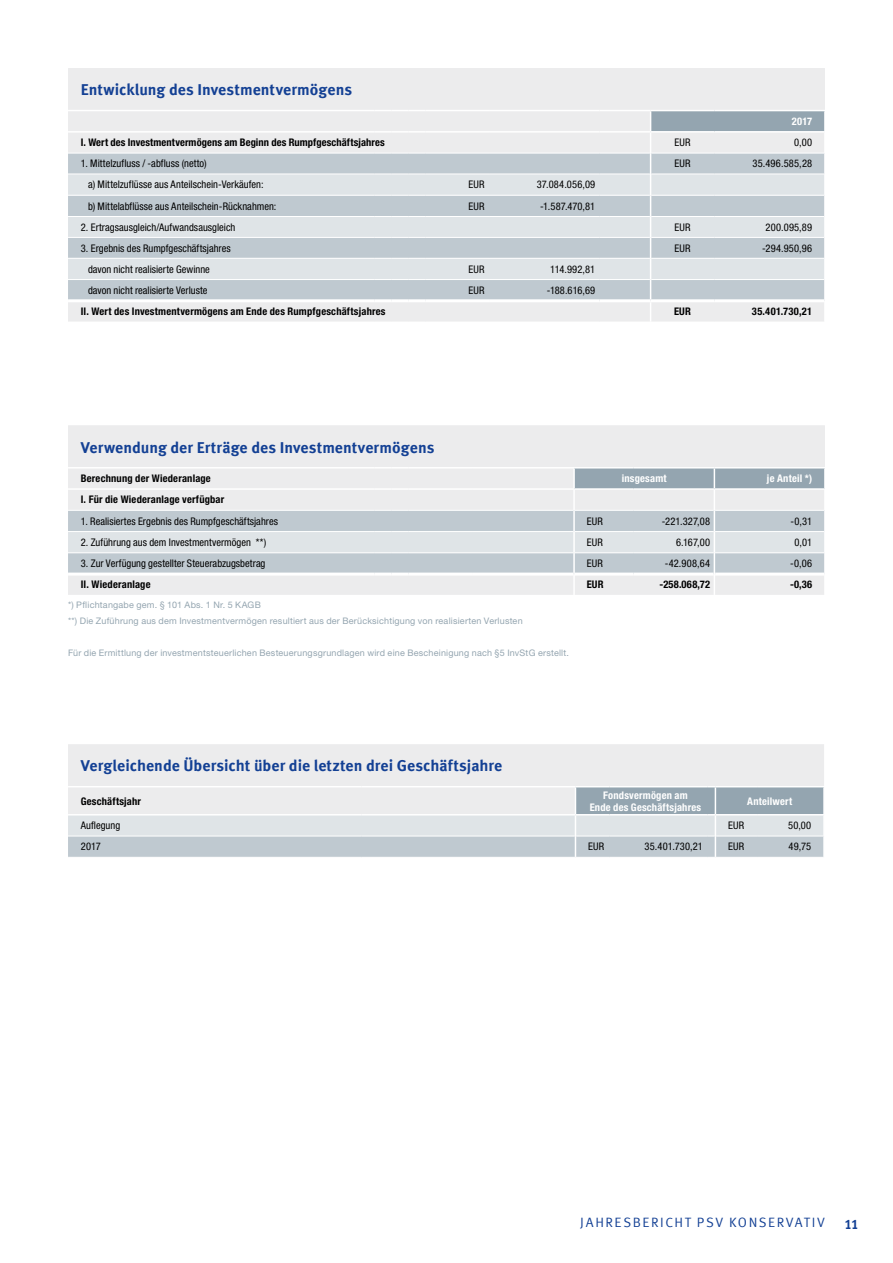
<style>
.page{position:relative;width:893px;height:1263px;background:#fff}
.page>*{position:absolute;margin:0;border:0;box-sizing:border-box;transform-origin:0 0}
.t1{font:700 15.75px "Meta Offc Pro";color:#134094}
.t2{font:13.5px "Meta Offc Pro Norm";letter-spacing:.115em;color:#134094}
.t3{font:700 13.5px "Meta Offc Pro";color:#134094}
.t4{font:condensed 10.5px "Helvetica Neue LTW1 G";letter-spacing:.005em;color:#000}
.t5{font:700 condensed 10.5px "Helvetica Neue LTW1 G";letter-spacing:.02em;color:#000}
.t6{font:700 condensed 10.5px/11.7px "Helvetica Neue LTW1 G";letter-spacing:.02em;color:#fff;text-align:center}
.t7{font:9px/15.9px "Helvetica Neue LTW1 G";letter-spacing:.025em;color:#94a5b0}
</style>
<div class="page">
<div style="left:68px;top:68px;width:757px;height:254px;background:#ececed"></div>
<div style="left:68px;top:154px;width:582px;height:145px;background:#bfc9d0"></div>
<svg style="left:68px;top:175px;width:582px;height:104px;background:#d2d9dd"></svg>
<hr style="left:68px;top:153px;width:306px;height:1px;background:#fff">
<svg style="left:374px;top:153px;width:51px;height:1px"></svg>
<hr style="left:425px;top:153px;width:64px;height:1px;background:#fff">
<hr style="left:68px;top:174px;width:306px;height:1px;background:#fff">
<svg style="left:374px;top:174px;width:51px;height:1px"></svg>
<hr style="left:425px;top:174px;width:64px;height:1px;background:#fff">
<hr style="left:68px;top:195px;width:306px;height:1px;background:#fff">
<svg style="left:374px;top:195px;width:51px;height:1px"></svg>
<hr style="left:425px;top:195px;width:64px;height:1px;background:#fff">
<hr style="left:68px;top:216px;width:306px;height:1px;background:#fff">
<svg style="left:374px;top:216px;width:51px;height:1px"></svg>
<hr style="left:425px;top:216px;width:64px;height:1px;background:#fff">
<hr style="left:68px;top:237px;width:306px;height:1px;background:#fff">
<svg style="left:374px;top:237px;width:51px;height:1px"></svg>
<hr style="left:425px;top:237px;width:64px;height:1px;background:#fff">
<hr style="left:68px;top:258px;width:306px;height:1px;background:#fff">
<svg style="left:374px;top:258px;width:51px;height:1px"></svg>
<hr style="left:425px;top:258px;width:64px;height:1px;background:#fff">
<hr style="left:68px;top:279px;width:306px;height:1px;background:#fff">
<svg style="left:374px;top:279px;width:51px;height:1px"></svg>
<hr style="left:425px;top:279px;width:64px;height:1px;background:#fff">
<hr style="left:489px;top:153px;width:111px;height:1px;background:#fff">
<hr style="left:600px;top:153px;width:50px;height:1px;background:#fff">
<hr style="left:489px;top:174px;width:111px;height:1px;background:#fff">
<hr style="left:600px;top:174px;width:50px;height:1px;background:#fff">
<hr style="left:489px;top:195px;width:111px;height:1px;background:#fff">
<hr style="left:600px;top:195px;width:50px;height:1px;background:#fff">
<hr style="left:489px;top:216px;width:111px;height:1px;background:#fff">
<hr style="left:600px;top:216px;width:50px;height:1px;background:#fff">
<hr style="left:489px;top:237px;width:111px;height:1px;background:#fff">
<hr style="left:600px;top:237px;width:50px;height:1px;background:#fff">
<hr style="left:489px;top:258px;width:111px;height:1px;background:#fff">
<hr style="left:600px;top:258px;width:50px;height:1px;background:#fff">
<hr style="left:489px;top:279px;width:111px;height:1px;background:#fff">
<hr style="left:600px;top:279px;width:50px;height:1px;background:#fff">
<hr style="left:68px;top:110px;width:306px;height:1px;background:#fff">
<svg style="left:374px;top:110px;width:51px;height:1px"></svg>
<hr style="left:425px;top:110px;width:64px;height:1px;background:#fff">
<hr style="left:489px;top:110px;width:111px;height:1px;background:#fff">
<hr style="left:651px;top:110px;width:63px;height:1px;background:#fff">
<hr style="left:714px;top:110px;width:112px;height:1px;background:#fff">
<hr style="left:600px;top:110px;width:51px;height:1px;background:#fff">
<hr style="left:68px;top:131px;width:306px;height:2px;background:#fff">
<svg style="left:374px;top:131px;width:51px;height:2px"></svg>
<hr style="left:425px;top:131px;width:64px;height:2px;background:#fff">
<hr style="left:489px;top:131px;width:111px;height:2px;background:#fff">
<hr style="left:600px;top:131px;width:51px;height:2px;background:#fff">
<svg style="left:650px;top:111px;width:175px;height:211px;background:#d0d7db"></svg>
<hr style="left:68px;top:299px;width:306px;height:3px;background:#fff">
<hr style="left:374px;top:299px;width:17px;height:3px;background:#fff">
<hr style="left:391px;top:299px;width:17px;height:3px;background:#fff">
<hr style="left:408px;top:299px;width:17px;height:3px;background:#fff">
<hr style="left:425px;top:299px;width:64px;height:3px;background:#fff">
<hr style="left:489px;top:299px;width:111px;height:3px;background:#fff">
<hr style="left:600px;top:299px;width:51px;height:3px;background:#fff">
<hr style="left:651px;top:299px;width:63px;height:3px;background:#fff">
<hr style="left:714px;top:299px;width:110px;height:3px;background:#fff">
<div style="left:68px;top:425px;width:757px;height:42px;background:#ececed"></div>
<svg style="left:68px;top:468px;width:757px;height:127px;background:#d8dde1"></svg>
<hr style="left:408px;top:488px;width:64px;height:2px;background:#fff">
<hr style="left:472px;top:488px;width:102px;height:2px;background:#fff">
<hr style="left:574px;top:488px;width:60px;height:2px;background:#fff">
<hr style="left:634px;top:488px;width:80px;height:2px;background:#fff">
<hr style="left:714px;top:488px;width:112px;height:2px;background:#fff">
<div style="left:68px;top:744px;width:756px;height:42px;background:#ececed"></div>
<svg style="left:68px;top:786px;width:756px;height:71px;background:#d2d8dc"></svg>
<h1 class="t1" style="left:81px;top:78px;width:273px">Entwicklung des Investmentvermögens</h1>
<p class="t6" style="left:792px;top:115px;width:22px">2017</p>
<p class="t5" style="left:81px;top:136px;width:305px">I. Wert des Investmentvermögens am Beginn des Rumpfgeschäftsjahres</p>
<p class="t4" style="left:674px;top:136px;width:18px">EUR</p>
<p class="t4" style="left:794px;top:136px;width:19px">0,00</p>
<p class="t4" style="left:81px;top:157px;width:127px">1. Mittelzufluss / -abfluss (netto)</p>
<p class="t4" style="left:674px;top:157px;width:18px">EUR</p>
<p class="t4" style="left:753px;top:157px;width:61px">35.496.585,28</p>
<p class="t4" style="left:88px;top:178px;width:177px">a) Mittelzuflüsse aus Anteilschein-Verkäufen:</p>
<p class="t4" style="left:469px;top:178px;width:18px">EUR</p>
<p class="t4" style="left:537px;top:178px;width:60px">37.084.056,09</p>
<p class="t4" style="left:88px;top:200px;width:190px">b) Mittelabflüsse aus Anteilschein-Rücknahmen:</p>
<p class="t4" style="left:469px;top:200px;width:18px">EUR</p>
<p class="t4" style="left:540px;top:200px;width:57px">-1.587.470,81</p>
<p class="t4" style="left:81px;top:221px;width:156px">2. Ertragsausgleich/Aufwandsausgleich</p>
<p class="t4" style="left:674px;top:221px;width:18px">EUR</p>
<p class="t4" style="left:766px;top:221px;width:48px">200.095,89</p>
<p class="t4" style="left:81px;top:242px;width:151px">3. Ergebnis des Rumpfgeschäftsjahres</p>
<p class="t4" style="left:674px;top:242px;width:18px">EUR</p>
<p class="t4" style="left:762px;top:242px;width:52px">-294.950,96</p>
<p class="t4" style="left:88px;top:263px;width:123px">davon nicht realisierte Gewinne</p>
<p class="t4" style="left:469px;top:263px;width:18px">EUR</p>
<p class="t4" style="left:550px;top:263px;width:46px">114.992,81</p>
<p class="t4" style="left:88px;top:284px;width:121px">davon nicht realisierte Verluste</p>
<p class="t4" style="left:469px;top:284px;width:18px">EUR</p>
<p class="t4" style="left:547px;top:284px;width:50px">-188.616,69</p>
<p class="t5" style="left:81px;top:305px;width:306px">II. Wert des Investmentvermögens am Ende des Rumpfgeschäftsjahres</p>
<p class="t5" style="left:674px;top:305px;width:18px">EUR</p>
<p class="t5" style="left:752px;top:305px;width:62px">35.401.730,21</p>
<h1 class="t1" style="left:81px;top:435px;width:355px">Verwendung der Erträge des Investmentvermögens</h1>
<p class="t5" style="left:81px;top:472px;width:132px">Berechnung der Wiederanlage</p>
<p class="t6" style="left:622px;top:473px;width:46px">insgesamt</p>
<p class="t6" style="left:767px;top:473px;width:47px">je Anteil *)</p>
<p class="t5" style="left:81px;top:493px;width:145px">I. Für die Wiederanlage verfügbar</p>
<p class="t4" style="left:81px;top:515px;width:199px">1. Realisiertes Ergebnis des Rumpfgeschäftsjahres</p>
<p class="t4" style="left:587px;top:515px;width:18px">EUR</p>
<p class="t4" style="left:662px;top:515px;width:50px">-221.327,08</p>
<p class="t4" style="left:790px;top:515px;width:23px">-0,31</p>
<p class="t4" style="left:81px;top:536px;width:187px">2. Zuführung aus dem Investmentvermögen **)</p>
<p class="t4" style="left:587px;top:536px;width:18px">EUR</p>
<p class="t4" style="left:676px;top:536px;width:35px">6.167,00</p>
<p class="t4" style="left:794px;top:536px;width:19px">0,01</p>
<p class="t4" style="left:81px;top:557px;width:186px">3. Zur Verfügung gestellter Steuerabzugsbetrag</p>
<p class="t4" style="left:587px;top:557px;width:18px">EUR</p>
<p class="t4" style="left:665px;top:557px;width:47px">-42.908,64</p>
<p class="t4" style="left:790px;top:557px;width:23px">-0,06</p>
<p class="t5" style="left:81px;top:578px;width:71px">II. Wiederanlage</p>
<p class="t5" style="left:587px;top:578px;width:18px">EUR</p>
<p class="t5" style="left:660px;top:578px;width:52px">-258.068,72</p>
<p class="t5" style="left:790px;top:578px;width:24px">-0,36</p>
<p class="t7" style="left:68px;top:596px;width:456px">*) Pflichtangabe gem. § 101 Abs. 1 Nr. 5 KAGB<br>**) Die Zuführung aus dem Investmentvermögen resultiert aus der Berücksichtigung von realisierten Verlusten</p>
<p class="t7" style="left:68px;top:644px;width:502px">Für die Ermittlung der investmentsteuerlichen Besteuerungsgrundlagen wird eine Bescheinigung nach §5 InvStG erstellt.</p>
<h1 class="t1" style="left:81px;top:754px;width:423px">Vergleichende Übersicht über die letzten drei Geschäftsjahre</h1>
<p class="t5" style="left:81px;top:795px;width:62px">Geschäftsjahr</p>
<p class="t6" style="left:590px;top:789px;width:113px">Fondsvermögen am<br>Ende des Geschäftsjahres</p>
<p class="t6" style="left:747px;top:795px;width:46px">Anteilwert</p>
<p class="t4" style="left:81px;top:819px;width:41px">Auflegung</p>
<p class="t4" style="left:728px;top:819px;width:18px">EUR</p>
<p class="t4" style="left:788px;top:819px;width:25px">50,00</p>
<p class="t4" style="left:81px;top:840px;width:21px">2017</p>
<p class="t4" style="left:588px;top:840px;width:18px">EUR</p>
<p class="t4" style="left:644px;top:840px;width:60px">35.401.730,21</p>
<p class="t4" style="left:728px;top:840px;width:18px">EUR</p>
<p class="t4" style="left:789px;top:840px;width:24px">49,75</p>
<p class="t2" style="left:580px;top:1211px;width:246px">JAHRESBERICHT PSV KONSERVATIV</p>
<p class="t3" style="left:844px;top:1214px;width:16px">11</p>
</div>
